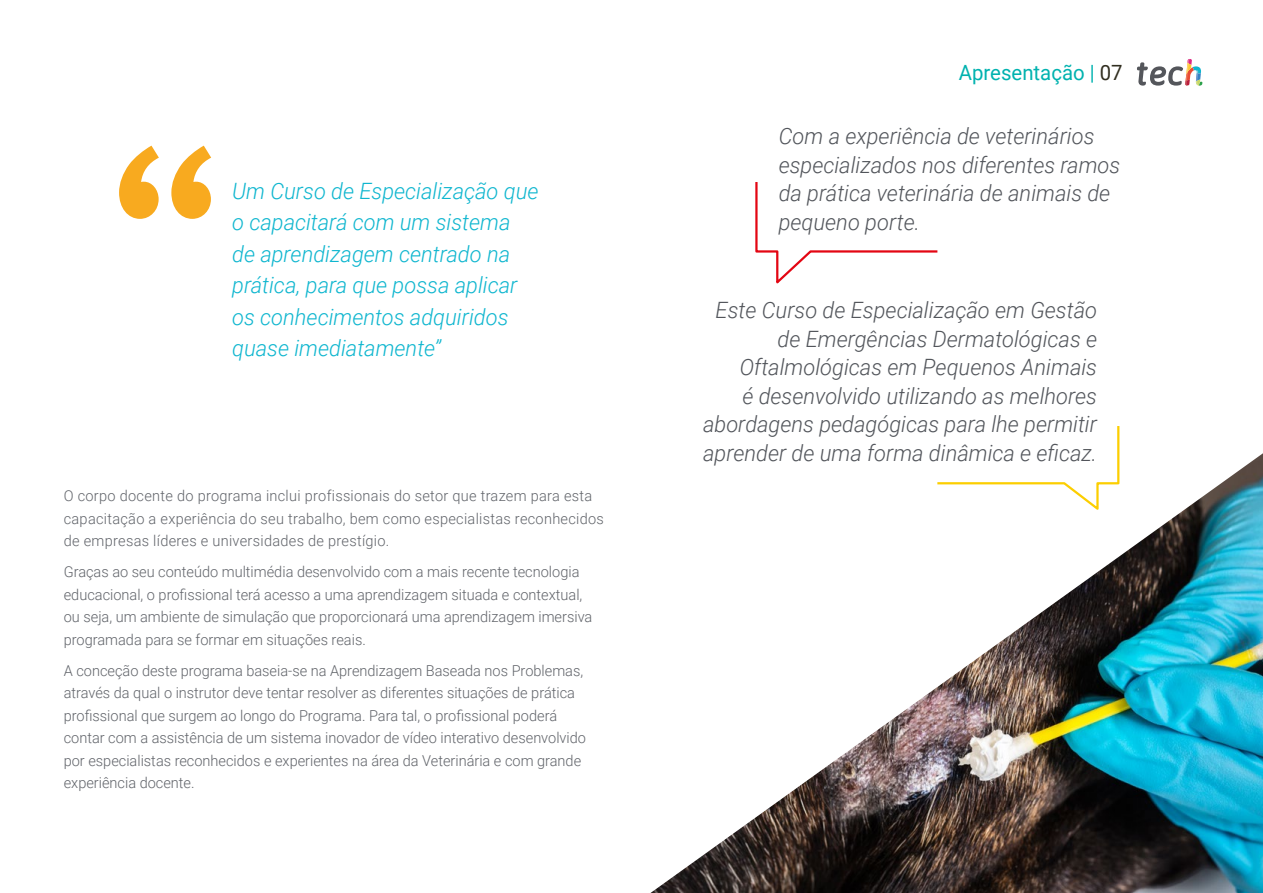
<style>
.page{position:relative;width:1263px;height:893px;background:#fff}
.page>*{position:absolute;margin:0;border:0;box-sizing:border-box;transform-origin:0 0}
.t1{font:italic 300 22.5px/28.5px "Roboto";color:#52555b;text-align:right}
.t2{font:italic 300 22.5px/31.5px "Roboto";color:#0fb6cf}
.t3{font:21px "Roboto";color:#00b2af}
.t4{font:300 15px/22.5px "Roboto";color:#61646a}
.t5{font:300 15px/22.5px "Roboto";letter-spacing:.02em;color:#61646a}
.s1{color:#312e20}
</style>
<div class="page">
<img style="left:650px;top:453px;width:613px;height:440px">
<svg style="left:1137px;top:59px;width:65px;height:27px"></svg>
<svg style="left:935px;top:426px;width:185px;height:87px"></svg>
<svg style="left:755px;top:182px;width:183px;height:102px"></svg>
<svg style="left:119px;top:146px;width:92px;height:73px"></svg>
<h1 class="t2" style="left:232px;top:174px;width:308px">Um Curso de Especialização que o capacitará com um sistema de aprendizagem centrado na prática, para que possa aplicar os conhecimentos adquiridos quase imediatamente’’</h1>
<p class="t5" style="left:64px;top:484px;width:542px">O corpo docente do programa inclui profissionais do setor que trazem para esta capacitação a experiência do seu trabalho, bem como especialistas reconhecidos de empresas líderes e universidades de prestígio.</p>
<p class="t4" style="left:64px;top:560px;width:530px">Graças ao seu conteúdo multimédia desenvolvido com a mais recente tecnologia educacional, o profissional terá acesso a uma aprendizagem situada e contextual, ou seja, um ambiente de simulação que proporcionará uma aprendizagem imersiva programada para se formar em situações reais.</p>
<p class="t4" style="left:64px;top:658px;width:524px">A conceção deste programa baseia-se na Aprendizagem Baseada nos Problemas, através da qual o instrutor deve tentar resolver as diferentes situações de prática profissional que surgem ao longo do Programa. Para tal, o profissional poderá contar com a assistência de um sistema inovador de vídeo interativo desenvolvido por especialistas reconhecidos e experientes na área da Veterinária e com grande experiência docente.</p>
<h2 class="t3" style="left:959px;top:57px;width:165px">Apresentação | <span class="s1">07</span></h2>
<h1 class="t1" style="left:779px;top:121px;width:343px;text-align:left">Com a experiência de veterinários especializados nos diferentes ramos da prática veterinária de animais de pequeno porte.</h1>
<h1 class="t1" style="left:703px;top:295px;width:396px">Este Curso de Especialização em Gestão de Emergências Dermatológicas e Oftalmológicas em Pequenos Animais<br>é desenvolvido utilizando as melhores abordagens pedagógicas para lhe permitir aprender de uma forma dinâmica e eficaz.</h1>
</div>
